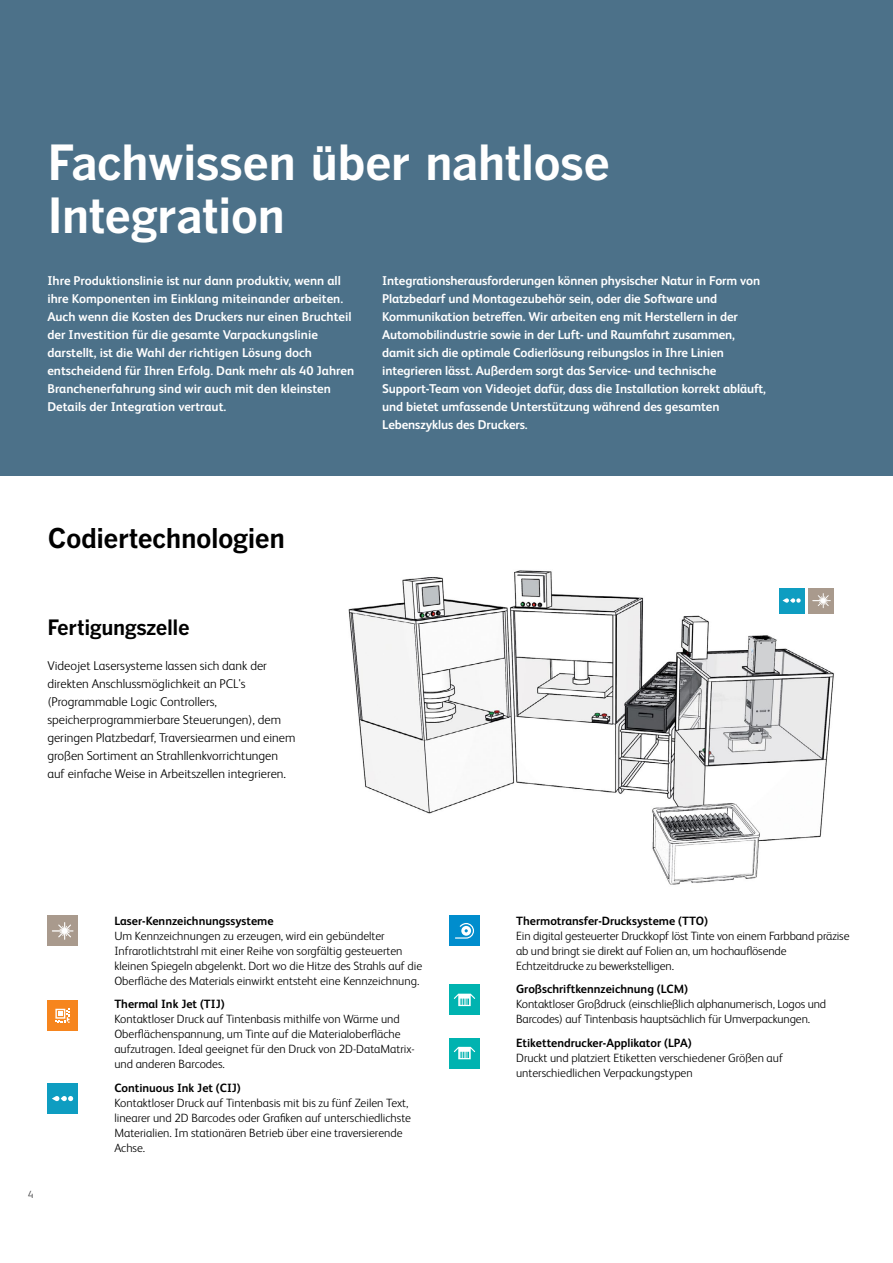
<style>
.page{position:relative;width:893px;height:1263px;background:#fff}
.page>*{position:absolute;margin:0;border:0;box-sizing:border-box;transform-origin:0 0}
.t1{font:700 48px/52.5px "Benton Gothic";letter-spacing:-.02em;color:#fff}
.t2{font:700 27px "Benton Gothic";letter-spacing:-.02em;color:#000}
.t3{font:700 21px "Benton Gothic";letter-spacing:-.02em;color:#000}
.t4{font:700 12.75px/18px "FS Albert Pro";letter-spacing:-.01em;color:#fff}
.t5{font:300 12.75px/18px "FS Albert Pro";color:#000}
.t6{font:300 12px/15px "FS Albert Pro";color:#000}
.t7{font:700 12px "FS Albert Pro";color:#000}
.t8{font:300 10.5px "FS Albert Pro";color:#404042}
</style>
<div class="page">
<div style="left:0;top:0;width:893px;height:475px;background:#4c7189"></div>
<div style="left:449px;top:915px;width:31px;height:31px;background:#008dcd"></div>
<svg style="left:455px;top:923px;width:19px;height:16px"></svg>
<div style="left:449px;top:985px;width:31px;height:30px;background:#00b3b0"></div>
<svg style="left:454px;top:994px;width:21px;height:12px"></svg>
<div style="left:449px;top:1038px;width:31px;height:30px;background:#00b3b0"></div>
<svg style="left:454px;top:1047px;width:21px;height:12px"></svg>
<div style="left:47px;top:915px;width:31px;height:31px;background:#a99a8d"></div>
<svg style="left:52px;top:922px;width:22px;height:18px"></svg>
<div style="left:47px;top:1083px;width:31px;height:31px;background:#0e9dc1"></div>
<svg style="left:52px;top:1096px;width:21px;height:5px"></svg>
<div style="left:47px;top:1000px;width:31px;height:31px;background:#f6851e"></div>
<svg style="left:55px;top:1009px;width:15px;height:14px"></svg>
<img style="left:348px;top:570px;width:486px;height:315px">
<div style="left:808px;top:588px;width:26px;height:25px;background:#a99a8d"></div>
<svg style="left:812px;top:593px;width:19px;height:15px"></svg>
<div style="left:779px;top:588px;width:25px;height:25px;background:#0e9dc1"></div>
<svg style="left:782px;top:598px;width:19px;height:5px"></svg>
<h1 class="t1" style="left:47px;top:138px;width:564px">Fachwissen über nahtlose<br>Integration</h1>
<p class="t4" style="left:47px;top:271px;width:308px">Ihre Produktionslinie ist nur dann produktiv, wenn all ihre Komponenten im Einklang miteinander arbeiten.<br>Auch wenn die Kosten des Druckers nur einen Bruchteil der Investition für die gesamte Varpackungslinie darstellt, ist die Wahl der richtigen Lösung doch entscheidend für Ihren Erfolg. Dank mehr als 40 Jahren Branchenerfahrung sind wir auch mit den kleinsten Details der Integration vertraut.</p>
<p class="t4" style="left:382px;top:271px;width:385px">Integrationsherausforderungen können physischer Natur in Form von Platzbedarf und Montagezubehör sein, oder die Software und Kommunikation betreffen. Wir arbeiten eng mit Herstellern in der Automobilindustrie sowie in der Luft- und Raumfahrt zusammen, damit sich die optimale Codierlösung reibungslos in Ihre Linien integrieren lässt. Außerdem sorgt das Service- und technische Support-Team von Videojet dafür, dass die Installation korrekt abläuft, und bietet umfassende Unterstützung während des gesamten Lebenszyklus des Druckers.</p>
<h2 class="t2" style="left:48px;top:522px;width:239px">Codiertechnologien</h2>
<h3 class="t3" style="left:47px;top:615px;width:144px">Fertigungszelle</h3>
<p class="t5" style="left:47px;top:656px;width:250px">Videojet Lasersysteme lassen sich dank der direkten Anschlussmöglichkeit an PCL's (Programmable Logic Controllers, speicherprogrammierbare Steuerungen), dem geringen Platzbedarf, Traversiearmen und einem großen Sortiment an Strahllenkvorrichtungen auf einfache Weise in Arbeitszellen integrieren.</p>
<p class="t8" style="left:28px;top:1187px;width:7px">4</p>
<p class="t7" style="left:114px;top:912px;width:161px">Laser-Kennzeichnungssysteme</p>
<p class="t6" style="left:114px;top:927px;width:309px">Um Kennzeichnungen zu erzeugen, wird ein gebündelter Infrarotlichtstrahl mit einer Reihe von sorgfältig gesteuerten kleinen Spiegeln abgelenkt. Dort wo die Hitze des Strahls auf die Oberfläche des Materials einwirkt entsteht eine Kennzeichnung.</p>
<p class="t7" style="left:114px;top:996px;width:112px">Thermal Ink Jet (TIJ)</p>
<p class="t6" style="left:114px;top:1011px;width:302px">Kontaktloser Druck auf Tintenbasis mithilfe von Wärme und Oberflächenspannung, um Tinte auf die Materialoberfläche aufzutragen. Ideal geeignet für den Druck von 2D-DataMatrix&shy;und anderen Barcodes.</p>
<p class="t7" style="left:114px;top:1079px;width:128px">Continuous Ink Jet (CIJ)</p>
<p class="t6" style="left:114px;top:1094px;width:298px">Kontaktloser Druck auf Tintenbasis mit bis zu fünf Zeilen Text, linearer und 2D Barcodes oder Grafiken auf unterschiedlichste Materialien. Im stationären Betrieb über eine traversierende Achse.</p>
<p class="t7" style="left:516px;top:912px;width:193px">Thermotransfer-Drucksysteme (TTO)</p>
<p class="t6" style="left:516px;top:927px;width:335px">Ein digital gesteuerter Druckkopf löst Tinte von einem Farbband präzise ab und bringt sie direkt auf Folien an, um hochauflösende<br>Echtzeitdrucke zu bewerkstelligen.</p>
<p class="t7" style="left:516px;top:981px;width:174px">Großschriftkennzeichnung (LCM)</p>
<p class="t6" style="left:516px;top:996px;width:312px">Kontaktloser Großdruck (einschließlich alphanumerisch, Logos und<br>Barcodes) auf Tintenbasis hauptsächlich für Umverpackungen.</p>
<p class="t7" style="left:516px;top:1034px;width:177px">Etikettendrucker-Applikator (LPA)</p>
<p class="t6" style="left:516px;top:1049px;width:268px">Druckt und platziert Etiketten verschiedener Größen auf unterschiedlichen Verpackungstypen</p>
</div>
